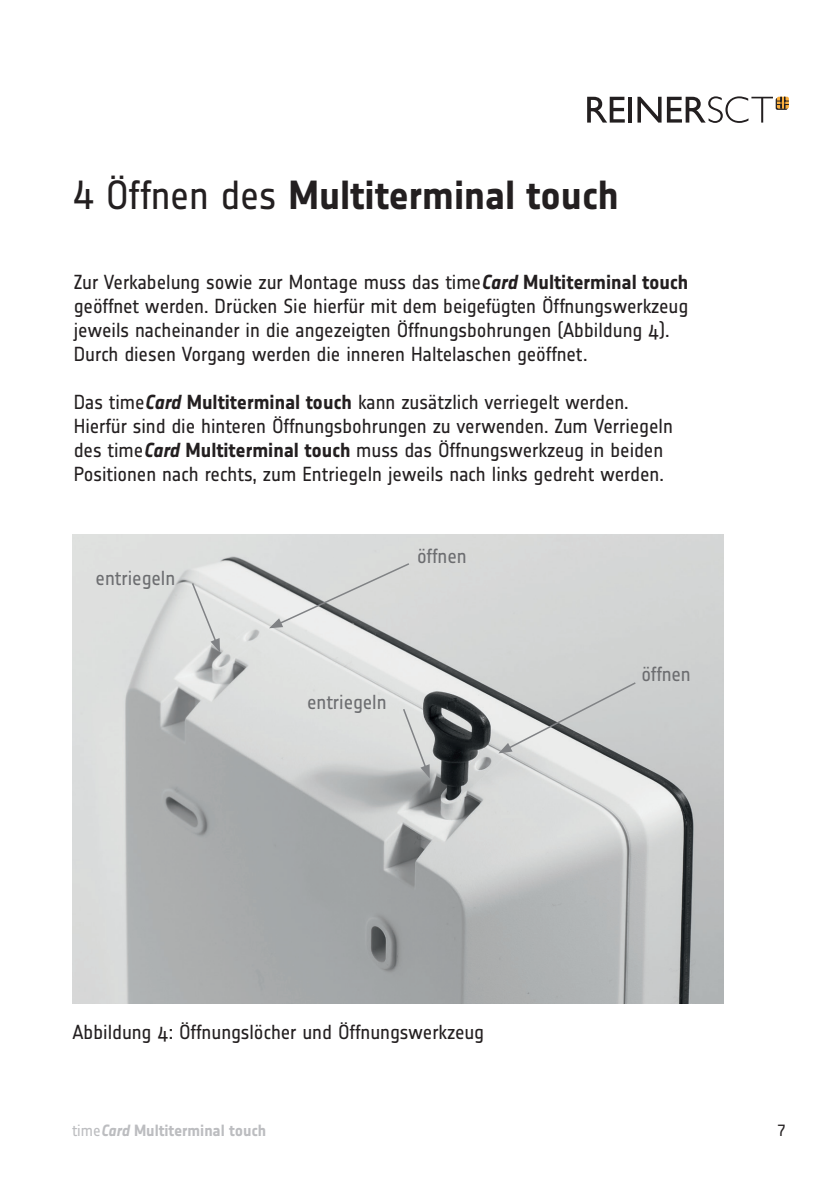
<style>
.page{position:relative;width:840px;height:1191px;background:#fff}
.page>*{position:absolute;margin:0;border:0;box-sizing:border-box;transform-origin:0 0}
.t1{font:700 40px "Notes";color:#231f20}
.t2{font:20px/24px "Notes";letter-spacing:-.005em;color:#231f20}
.t3{font:20px "Notes";letter-spacing:-.005em;color:#6c6d70}
.t4{font:700 16px "Notes";color:#bcbdc0}
.t5{font:16px "Notes Regular Tf";color:#231f20}
.s1{font-family:"Notes Regular Tf";font-weight:400}
.s2{font-weight:400}
.s3{font-weight:700;font-style:italic}
.s4{font-weight:700}
.s5{font-style:italic}
</style>
<div class="page">
<svg style="left:587px;top:97px;width:37px;height:26px"></svg>
<hr style="left:628px;top:97px;width:3px;height:26px;background:#231f20">
<svg style="left:637px;top:96px;width:151px;height:27px"></svg>
<img style="left:72px;top:534px;width:651px;height:469px">
<svg style="left:498px;top:681px;width:139px;height:72px;background:#c4c6c6"></svg>
<svg style="left:269px;top:562px;width:141px;height:66px;background:#cfd1d0"></svg>
<svg style="left:190px;top:581px;width:30px;height:71px;background:#d7d9d9"></svg>
<svg style="left:401px;top:707px;width:28px;height:71px;background:#cacbcb"></svg>
<h1 class="t1" style="left:74px;top:173px;width:546px"><span class="s1">4</span> <span class="s2">Öffnen des</span> Multiterminal touch</h1>
<p class="t2" style="left:74px;top:270px;width:616px">Zur Verkabelung sowie zur Montage muss das time<span class="s3">Card</span> <span class="s4">Multiterminal touch </span>geöffnet werden. Drücken Sie hierfür mit dem beigefügten Öffnungswerkzeug jeweils nacheinander in die angezeigten Öffnungsbohrungen (Abbildung 4).<br>Durch diesen Vorgang werden die inneren Haltelaschen geöffnet.</p>
<p class="t2" style="left:74px;top:390px;width:600px">Das time<span class="s3">Card</span> <span class="s4">Multiterminal touch</span> kann zusätzlich verriegelt werden.<br>Hierfür sind die hinteren Öffnungsbohrungen zu verwenden. Zum Verriegeln des time<span class="s3">Card</span> <span class="s4">Multiterminal touch</span> muss das Öffnungswerkzeug in beiden Positionen nach rechts, zum Entriegeln jeweils nach links gedreht werden.</p>
<p class="t3" style="left:96px;top:566px;width:81px">entriegeln</p>
<p class="t3" style="left:417px;top:545px;width:51px">öffnen</p>
<p class="t3" style="left:307px;top:690px;width:81px">entriegeln</p>
<p class="t2" style="left:72px;top:1020px;width:413px">Abbildung 4: Öffnungslöcher und Öffnungswerkzeug</p>
<p class="t3" style="left:641px;top:663px;width:51px">öffnen</p>
<p class="t4" style="left:72px;top:1121px;width:195px"><span class="s1">time</span><span class="s5">Card</span> Multiterminal touch</p>
<p class="t5" style="left:777px;top:1121px;width:9px">7</p>
</div>
